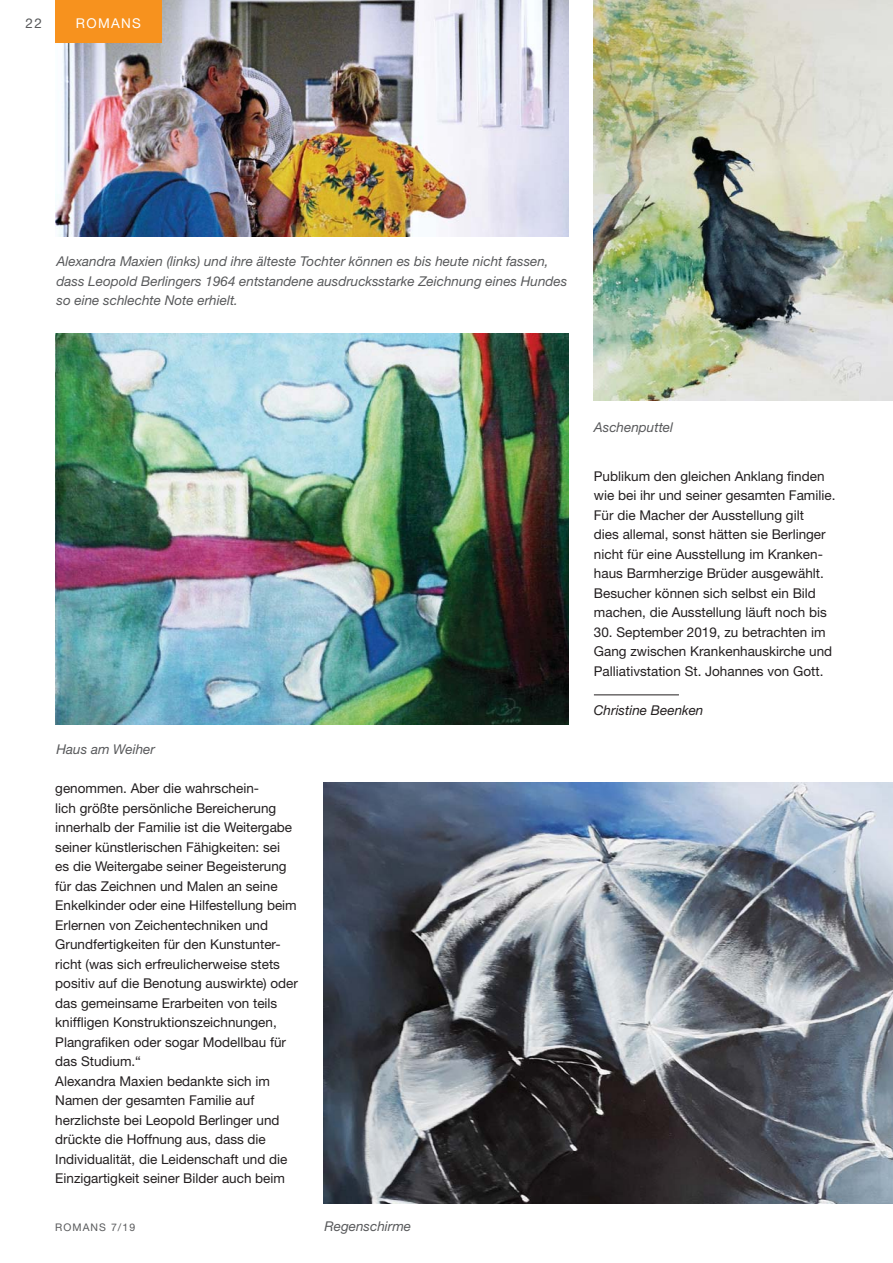
<style>
.page{position:relative;width:893px;height:1263px;background:#fff}
.page>*{position:absolute;margin:0;border:0;box-sizing:border-box;transform-origin:0 0}
.t1{font:13.5px/19.5px "Helvetica Neue";color:#231f20}
.t2{font:italic 13.5px/19.5px "Helvetica Neue";color:#58595b}
.t3{font:italic 13.5px "Helvetica Neue";color:#231f20}
.t4{font:13.5px "Helvetica Neue";letter-spacing:.1em;color:#fff}
.t5{font:13.5px "Helvetica Neue";color:#58595b}
.t6{font:10.5px "Helvetica Neue";letter-spacing:.1em;color:#58595b}
</style>
<div class="page">
<img style="left:55px;top:0;width:513px;height:236px">
<div style="left:55px;top:0;width:107px;height:43px;background:#f7921e"></div>
<img style="left:55px;top:334px;width:513px;height:391px">
<img style="left:594px;top:0;width:299px;height:400px">
<img style="left:323px;top:782px;width:570px;height:421px">
<hr style="left:594px;top:694px;width:85px;height:1px;background:#231f20">
<p class="t5" style="left:26px;top:18px;width:18px">22</p>
<p class="t4" style="left:76px;top:18px;width:67px">ROMANS</p>
<p class="t2" style="left:57px;top:253px;width:512px">Alexandra Maxien (links) und ihre älteste Tochter können es bis heute nicht fassen, dass Leopold Berlingers 1964 entstandene ausdrucksstarke Zeichnung eines Hundes so eine schlechte Note erhielt.</p>
<p class="t2" style="left:57px;top:740px;width:100px">Haus am Weiher</p>
<p class="t1" style="left:55px;top:780px;width:244px">genommen. Aber die wahrschein-<br>lich größte persönliche Bereicherung innerhalb der Familie ist die Weitergabe seiner künstlerischen Fähigkeiten: sei<br>es die Weitergabe seiner Begeisterung für das Zeichnen und Malen an seine Enkelkinder oder eine Hilfestellung beim Erlernen von Zeichentechniken und Grundfertigkeiten für den Kunstunter&shy;richt (was sich erfreulicherweise stets positiv auf die Benotung auswirkte) oder das gemeinsame Erarbeiten von teils kniffligen Konstruktionszeichnungen, Plangrafiken oder sogar Modellbau für das Studium.“<br>Alexandra Maxien bedankte sich im Namen der gesamten Familie auf herzlichste bei Leopold Berlinger und drückte die Hoffnung aus, dass die Individualität, die Leidenschaft und die Einzigartigkeit seiner Bilder auch beim</p>
<p class="t6" style="left:55px;top:1223px;width:81px">ROMANS 7/19</p>
<p class="t2" style="left:325px;top:1218px;width:88px">Regenschirme</p>
<p class="t2" style="left:594px;top:418px;width:81px">Aschenputtel</p>
<p class="t1" style="left:594px;top:467px;width:243px">Publikum den gleichen Anklang finden wie bei ihr und seiner gesamten Familie.<br>Für die Macher der Ausstellung gilt<br>dies allemal, sonst hätten sie Berlinger nicht für eine Ausstellung im Kranken&shy;haus Barmherzige Brüder ausgewählt.<br>Besucher können sich selbst ein Bild machen, die Ausstellung läuft noch bis</p>
<p class="t1" style="left:594px;top:623px;width:240px">30. September 2019, zu betrachten im<br>Gang zwischen Krankenhauskirche und<br>Palliativstation St. Johannes von Gott.</p>
<p class="t3" style="left:594px;top:705px;width:111px">Christine Beenken</p>
</div>
